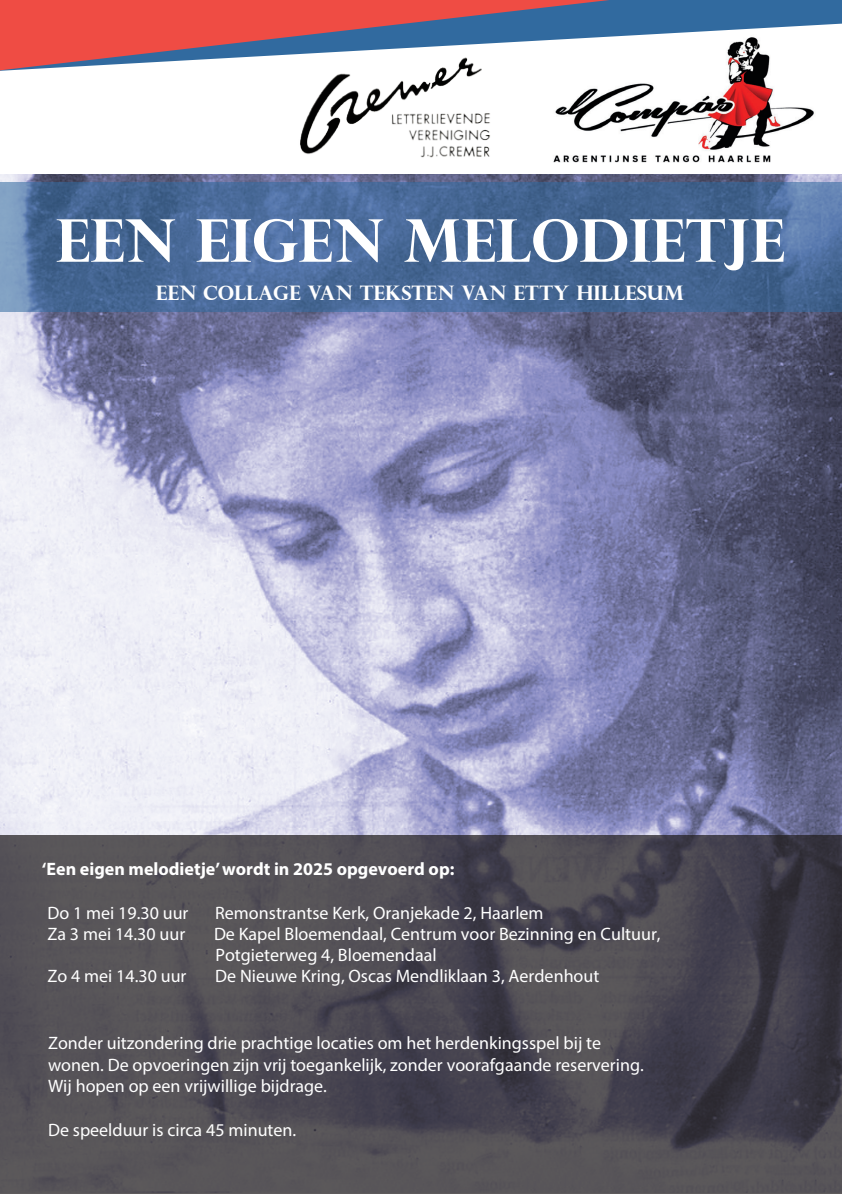
<style>
.page{position:relative;width:842px;height:1194px;background:#fff}
.page>*{position:absolute;margin:0;border:0;box-sizing:border-box;transform-origin:0 0}
.t1{font:700 59px "Perpetua Titling";color:#fff}
.t2{font:700 20px "Perpetua Titling";color:#fff}
.t3{font:18px/21.6px "Myriad Pro";color:#fff}
.t4{font:700 18px "Myriad Pro";color:#fff}
</style>
<div class="page">
<img style="left:553px;top:72px;width:261px;height:91px">
<img style="left:0;top:175px;width:842px;height:660px">
<svg style="left:756px;top:0;width:86px;height:72px"></svg>
<img style="left:300px;top:72px;width:191px;height:86px">
<svg style="left:0;top:0;width:756px;height:72px"></svg>
<svg style="left:0;top:182px;width:842px;height:129px;background:#486997"></svg>
<svg style="left:0;top:835px;width:842px;height:359px;background:#4d4a52"></svg>
<svg style="left:838px;top:1189px;width:4px;height:5px"></svg>
<h1 class="t1" style="left:56px;top:204px;width:730px">EEN EIGEN MELODIETJE</h1>
<p class="t2" style="left:156px;top:280px;width:529px">EEN COLLAGE VAN TEKSTEN VAN ETTY HILLESUM</p>
<p class="t4" style="left:42px;top:857px;width:414px">‘Een eigen melodietje’ wordt in 2025 opgevoerd op:</p>
<p class="t3" style="left:48px;top:901px;width:142px">Do 1 mei 19.30 uur</p>
<p class="t3" style="left:215px;top:901px;width:330px">Remonstrantse Kerk, Oranjekade 2, Haarlem</p>
<p class="t3" style="left:48px;top:923px;width:139px">Za 3 mei 14.30 uur</p>
<p class="t3" style="left:214px;top:923px;width:448px">De Kapel Bloemendaal, Centrum voor Bezinning en Cultuur,<br>Potgieterweg 4, Bloemendaal</p>
<p class="t3" style="left:48px;top:965px;width:140px">Zo 4 mei 14.30 uur</p>
<p class="t3" style="left:215px;top:965px;width:386px">De Nieuwe Kring, Oscas Mendliklaan 3, Aerdenhout</p>
<p class="t3" style="left:48px;top:1032px;width:597px">Zonder uitzondering drie prachtige locaties om het herdenkingsspel bij te wonen. De opvoeringen zijn vrij toegankelijk, zonder voorafgaande reservering.<br>Wij hopen op een vrijwillige bijdrage.</p>
<p class="t3" style="left:48px;top:1119px;width:250px">De speelduur is circa 45 minuten.</p>
</div>
